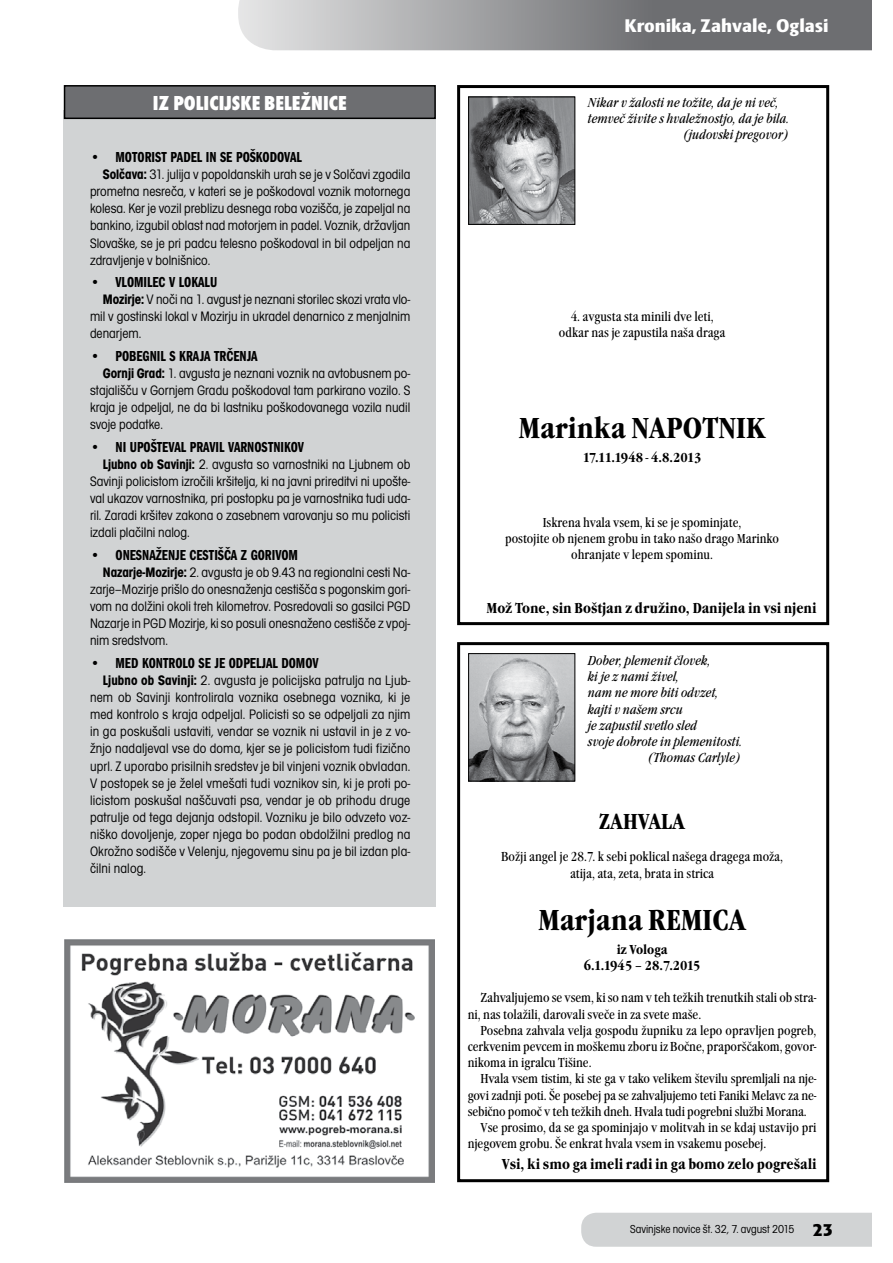
<style>
.page{position:relative;width:893px;height:1263px;background:#fff}
.page>*{position:absolute;margin:0;border:0;box-sizing:border-box;transform-origin:0 0}
.t1{font:700 condensed 30px "Garamond Itc TEE";color:#000}
.t2{font:700 condensed 22.5px "Garamond Itc TEE";color:#000}
.t3{font:21px "Futura TEE Extr Bold Cond";color:#fff}
.t4{font:18px "Skoda Sans Black CE";color:#fff}
.t5{font:15px "Franklin Got Itc TEE Demi Comp";color:#000}
.t6{font:700 condensed 15px "Garamond Itc TEE";color:#000}
.t7{font:condensed 14.25px/17.1px "Avant Gar Got Itc TEE";color:#000;text-align:justify}
.t8{font:condensed 13.5px/16.2px "Garamond Itc TEE";color:#000;text-align:center}
.t9{font:italic condensed 13.5px "Garamond Itc TEE";color:#000}
.t10{font:700 condensed 13.5px/16.2px "Garamond Itc TEE";color:#000;text-align:center}
.t11{font:700 condensed 13.5px "Garamond Itc TEE";letter-spacing:-.045em;color:#000}
.t12{font:condensed 12px "Avant Gar Got Itc TEE";color:#000}
.s1{font-weight:700}
.s2{font-family:"Skoda Sans";font-weight:900;font-stretch:normal;font-size:18px}
</style>
<div class="page">
<svg style="left:238px;top:0;width:634px;height:50px;background:#949597"></svg>
<div style="left:581px;top:1213px;width:291px;height:34px;background:#d1d3d4"></div>
<div style="left:64px;top:110px;width:372px;height:796px;background:#d1d3d4"></div>
<div style="left:65px;top:86px;width:370px;height:32px;background:#6d6e71"></div>
<div style="left:64px;top:85px;width:372px;height:34px;border:2px solid #000"></div>
<img style="left:65px;top:940px;width:370px;height:242px">
<div style="left:457px;top:642px;width:372px;height:540px;border:3px solid #000"></div>
<div style="left:457px;top:85px;width:372px;height:540px;border:3px solid #000"></div>
<img style="left:470px;top:99px;width:103px;height:124px">
<div style="left:468px;top:97px;width:107px;height:128px;border:1px solid #000"></div>
<img style="left:470px;top:655px;width:103px;height:124px">
<div style="left:468px;top:653px;width:107px;height:128px;border:1px solid #000"></div>
<h3 class="t3" style="left:153px;top:91px;width:195px">IZ POLICIJSKE BELEŽNICE</h3>
<p class="t5" style="left:90px;top:149px;width:213px">• MOTORIST PADEL IN SE POŠKODOVAL</p>
<p class="t7" style="left:90px;top:166px;width:322px;text-indent:13px"><span class="s1">Solčava:</span> 31. julija v popoldanskih urah se je v Solčavi zgodila prometna nesreča, v kateri se je poškodoval voznik motornega kolesa. Ker je vozil preblizu desnega roba vozišča, je zapeljal na bankino, izgubil oblast nad motorjem in padel. Voznik, državljan Slovaške, se je pri padcu telesno poškodoval in bil odpeljan na zdravljenje v bolnišnico.</p>
<p class="t5" style="left:90px;top:274px;width:129px">• VLOMILEC V LOKALU</p>
<p class="t7" style="left:90px;top:291px;width:322px;text-indent:13px"><span class="s1">Mozirje:</span> V noči na 1. avgust je neznani storilec skozi vrata vlo&shy;mil v gostinski lokal v Mozirju in ukradel denarnico z menjalnim denarjem.</p>
<p class="t5" style="left:90px;top:348px;width:169px">• POBEGNIL S KRAJA TRČENJA</p>
<p class="t7" style="left:90px;top:365px;width:322px;text-indent:13px"><span class="s1">Gornji Grad:</span> 1. avgusta je neznani voznik na avtobusnem po&shy;stajališču v Gornjem Gradu poškodoval tam parkirano vozilo. S kraja je odpeljal, ne da bi lastniku poškodovanega vozila nudil svoje podatke.</p>
<p class="t5" style="left:90px;top:438px;width:215px">• NI UPOŠTEVAL PRAVIL VARNOSTNIKOV</p>
<p class="t7" style="left:90px;top:456px;width:322px;text-indent:13px"><span class="s1">Ljubno ob Savinji:</span> 2. avgusta so varnostniki na Ljubnem ob Savinji policistom izročili kršitelja, ki na javni prireditvi ni upošte&shy;val ukazov varnostnika, pri postopku pa je varnostnika tudi uda&shy;ril. Zaradi kršitev zakona o zasebnem varovanju so mu policisti izdali plačilni nalog.</p>
<p class="t5" style="left:90px;top:546px;width:210px">• ONESNAŽENJE CESTIŠČA Z GORIVOM</p>
<p class="t7" style="left:90px;top:564px;width:322px;text-indent:13px"><span class="s1">Nazarje-Mozirje:</span> 2. avgusta je ob 9.43 na regionalni cesti Na&shy;zarje–Mozirje prišlo do onesnaženja cestišča s pogonskim gori&shy;vom na dolžini okoli treh kilometrov. Posredovali so gasilci PGD Nazarje in PGD Mozirje, ki so posuli onesnaženo cestišče z vpoj&shy;nim sredstvom.</p>
<p class="t5" style="left:90px;top:654px;width:230px">• MED KONTROLO SE JE ODPELJAL DOMOV</p>
<p class="t7" style="left:90px;top:672px;width:322px;text-indent:13px"><span class="s1">Ljubno ob Savinji:</span> 2. avgusta je policijska patrulja na Ljub&shy;nem ob Savinji kontrolirala voznika osebnega voznika, ki je med kontrolo s kraja odpeljal. Policisti so se odpeljali za njim in ga poskušali ustaviti, vendar se voznik ni ustavil in je z vo&shy;žnjo nadaljeval vse do doma, kjer se je policistom tudi fizično uprl. Z uporabo prisilnih sredstev je bil vinjeni voznik obvladan.<br>V postopek se je želel vmešati tudi voznikov sin, ki je proti po&shy;licistom poskušal naščuvati psa, vendar je ob prihodu druge patrulje od tega dejanja odstopil. Vozniku je bilo odvzeto voz&shy;niško dovoljenje, zoper njega bo podan obdolžilni predlog na Okrožno sodišče v Velenju, njegovemu sinu pa je bil izdan pla&shy;čilni nalog.</p>
<p class="t4" style="left:624px;top:15px;width:206px">Kronika, Zahvale, Oglasi</p>
<p class="t9" style="left:588px;top:95px;width:193px">Nikar v žalosti ne tožite, da je ni več,</p>
<p class="t9" style="left:588px;top:111px;width:203px">temveč živite s hvaležnostjo, da je bila.</p>
<p class="t9" style="left:684px;top:127px;width:106px">(judovski pregovor)</p>
<p class="t8" style="left:559px;top:309px;width:168px">4. avgusta sta minili dve leti, odkar nas je zapustila naša draga</p>
<h1 class="t1" style="left:518px;top:411px;width:249px">Marinka NAPOTNIK</h1>
<p class="t11" style="left:583px;top:450px;width:120px">17.11.1948 - 4.8.2013</p>
<p class="t8" style="left:505px;top:515px;width:275px">Iskrena hvala vsem, ki se je spominjate,<br>postojite ob njenem grobu in tako našo drago Marinko ohranjate v lepem spominu.</p>
<p class="t6" style="left:487px;top:599px;width:331px">Mož Tone, sin Boštjan z družino, Danijela in vsi njeni</p>
<p class="t9" style="left:588px;top:653px;width:125px">Dober, plemenit človek,</p>
<p class="t9" style="left:588px;top:669px;width:93px">ki je z nami živel,</p>
<p class="t9" style="left:588px;top:685px;width:132px">nam ne more biti odvzet,</p>
<p class="t9" style="left:588px;top:701px;width:97px">kajti v našem srcu</p>
<p class="t9" style="left:588px;top:718px;width:111px">je zapustil svetlo sled</p>
<p class="t9" style="left:588px;top:734px;width:156px">svoje dobrote in plemenitosti.</p>
<p class="t9" style="left:648px;top:750px;width:93px">(Thomas Carlyle)</p>
<h2 class="t2" style="left:599px;top:808px;width:88px">ZAHVALA</h2>
<p class="t8" style="left:501px;top:849px;width:283px">Božji angel je 28.7. k sebi poklical našega dragega moža, atija, ata, zeta, brata in strica</p>
<h1 class="t1" style="left:538px;top:902px;width:210px">Marjana REMICA</h1>
<p class="t10" style="left:584px;top:941px;width:118px">iz Vologa<br>6.1.1945 – 28.7.2015</p>
<p class="t8" style="left:468px;top:990px;width:350px;text-align:left;text-indent:13px">Zahvaljujemo se vsem, ki so nam v teh težkih trenutkih stali ob stra&shy;ni, nas tolažili, darovali sveče in za svete maše.</p>
<p class="t8" style="left:468px;top:1022px;width:350px;text-align:justify;text-indent:13px">Posebna zahvala velja gospodu župniku za lepo opravljen pogreb, cerkvenim pevcem in moškemu zboru iz Bočne, praporščakom, govor&shy;nikoma in igralcu Tišine.</p>
<p class="t8" style="left:480px;top:1071px;width:337px">Hvala vsem tistim, ki ste ga v tako velikem številu spremljali na nje-</p>
<p class="t8" style="left:468px;top:1087px;width:350px">govi zadnji poti. Še posebej pa se zahvaljujemo teti Faniki Melavc za ne-</p>
<p class="t8" style="left:468px;top:1103px;width:340px">sebično pomoč v teh težkih dneh. Hvala tudi pogrebni službi Morana.</p>
<p class="t8" style="left:480px;top:1119px;width:337px">Vse prosimo, da se ga spominjajo v molitvah in se kdaj ustavijo pri</p>
<p class="t8" style="left:468px;top:1136px;width:300px">njegovem grobu. Še enkrat hvala vsem in vsakemu posebej.</p>
<p class="t6" style="left:502px;top:1155px;width:316px">Vsi, ki smo ga imeli radi in ga bomo zelo pogrešali</p>
<p class="t12" style="left:630px;top:1222px;width:204px">Savinjske novice št. 32, 7. avgust 2015 <span class="s2">23</span></p>
</div>
